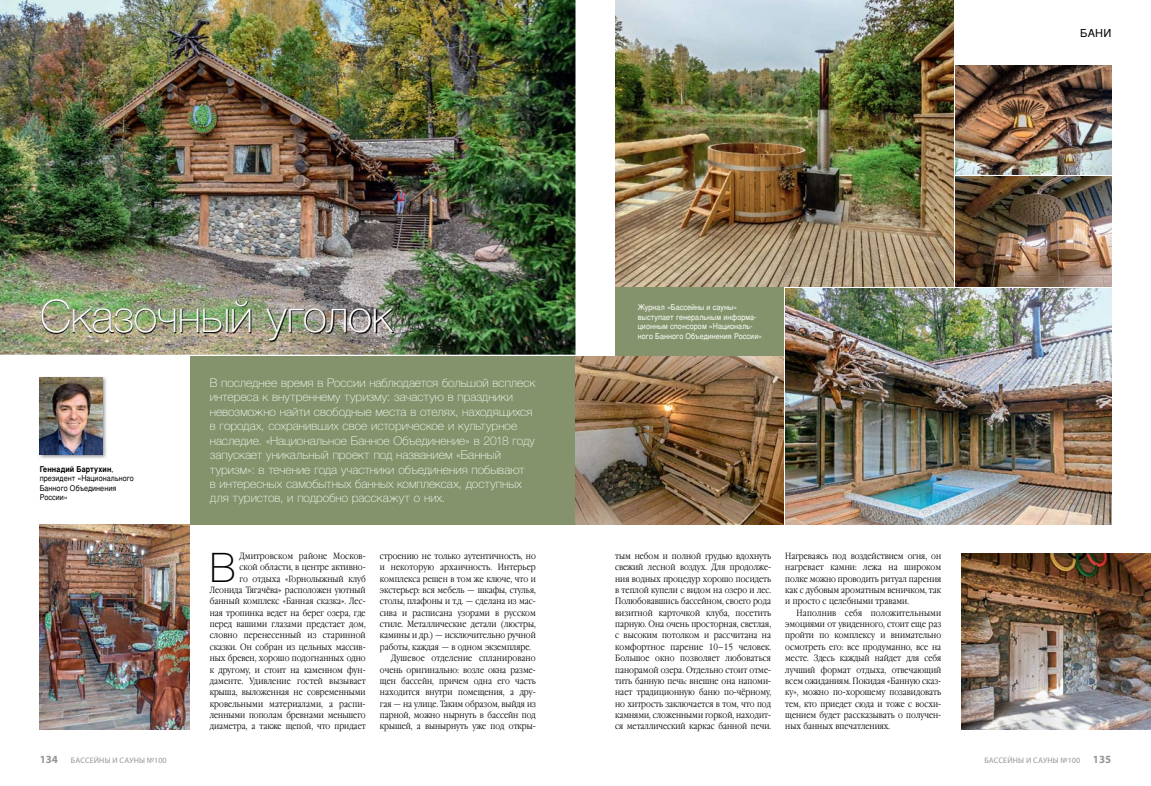
<style>
.page{position:relative;width:1151px;height:786px;background:#fff}
.page>*{position:absolute;margin:0;border:0;box-sizing:border-box;transform-origin:0 0}
.t1{font:100 45px "Journalistic";letter-spacing:-.015em;color:#fff}
.t2{font:100 40.8px "Journalistic";color:#000}
.t3{font:100 12px/14.4px "Journalistic";color:#fff}
.t4{font:11px "Journalistic";color:#000}
.t5{font:9px/11.3px "Garamond Narrow C";color:#000;text-align:justify;scale:1.05 1}
.t6{font:8px/9.6px "Journalistic";letter-spacing:.005em;color:#fff;scale:.9 1}
.t7{font:8px/9.6px "Journalistic";letter-spacing:.005em;color:#000;scale:.9 1}
.t8{font:8px "Myriad Pro";letter-spacing:.02em;color:#939598}
.s1{font-weight:700}
.s2{font-weight:700;font-size:11px}
</style>
<div class="page">
<div style="left:190px;top:356px;width:385px;height:168px;background:#84936b"></div>
<div style="left:615px;top:281px;width:168px;height:88px;background:#84936b"></div>
<img style="left:961px;top:553px;width:190px;height:176px">
<img style="left:0;top:0;width:575px;height:354px">
<img style="left:39px;top:376px;width:68px;height:82px">
<img style="left:40px;top:377px;width:62px;height:77px">
<img style="left:42px;top:299px;width:352px;height:42px">
<img style="left:40px;top:524px;width:150px;height:205px">
<img style="left:615px;top:0;width:338px;height:286px">
<img style="left:955px;top:177px;width:156px;height:109px">
<img style="left:575px;top:356px;width:208px;height:168px">
<img style="left:785px;top:288px;width:326px;height:236px">
<img style="left:955px;top:65px;width:156px;height:110px">
<h1 class="t1" style="left:40px;top:290px;width:355px">Сказочный уголок</h1>
<p class="t3" style="left:210px;top:375px;width:327px">В последнее время в России наблюдается большой всплеск интереса к внутреннему туризму: зачастую в праздники невозможно найти свободные места в отелях, находящихся в городах, сохранивших свое историческое и культурное наследие. «Национальное Банное Объеди не ние» в 2018 году запускает уникальный проект под названием «Банный туризм»: в течение года участники объединения побывают<br>в интересных самобытных банных комплексах, доступных для туристов, и подробно расскажут о них.</p>
<p class="t7" style="left:40px;top:463px;width:106px"><span class="s1">Геннадий Бартухин</span>, президент «Национального<br>Банного Объединения<br>России»</p>
<p class="t6" style="left:638px;top:302px;width:140px">Журнал «Бассейны и сауны» выступает генеральным информа&shy;ционным спонсором «Националь&shy;ного Банного Объеди не ния России»</p>
<h2 class="t2" style="left:210px;top:544px;width:27px">В</h2>
<p class="t5" style="left:615px;top:550px;width:150px">тым небом и полной грудью вдохнуть свежий лесной воздух. Для продолже&shy;ния водных процедур хорошо посидеть в теплой купели с видом на озеро и лес.<br>Полюбовавшись бассейном, своего рода визитной карточкой клуба, посетить парную. Она очень просторная, светлая, с высоким потолком и рассчитана на комфортное парение 10–15 человек.<br>Большое окно позволяет любоваться панорамой озера. Отдельно стоит отме&shy;тить банную печь: внешне она напоми&shy;нает традиционную баню по-чёрному, но хитрость заключается в том, что под камнями, сложенными горкой, находит&shy;ся металлический каркас банной печи.</p>
<p class="t5" style="left:210px;top:550px;width:150px;text-align:right">Дмитровском районе Мос ков-<br>ской области, в центре активно-<br>го отдыха «Горнолыжный клуб Леонида Тягачёва» расположен уютный банный комплекс «Банная сказка». Лес&shy;ная тропинка ведет на берег озера, где перед вашими глазами предстает дом, словно перенесенный из старинной сказки. Он собран из цельных массив&shy;ных бревен, хорошо подогнанных одно к другому, и стоит на каменном фун&shy;даменте. Удивление гостей вызывает крыша, выложенная не современными кровельными материалами, а распи&shy;ленными пополам бревнами меньшего диаметра, а также щепой, что придает</p>
<p class="t5" style="left:785px;top:550px;width:150px">Нагреваясь под воздействием огня, он нагревает камни: лежа на широком полке можно проводить ритуал парения как с дубовым ароматным веничком, так и просто с целебными травами.</p>
<p class="t5" style="left:380px;top:550px;width:150px">строе нию не только аутентичность, но</p>
<p class="t5" style="left:380px;top:561px;width:150px">и некоторую архаичность. Интерьер</p>
<p class="t5" style="left:380px;top:573px;width:150px">комплекса решен в том же ключе, что и</p>
<p class="t5" style="left:380px;top:584px;width:150px">экстерьер: вся мебель — шкафы, стулья,</p>
<p class="t5" style="left:380px;top:595px;width:150px">столы, плафоны и т.д. — сделана из мас-</p>
<p class="t5" style="left:380px;top:607px;width:150px">сива и расписана узорами в русском</p>
<p class="t5" style="left:380px;top:618px;width:150px">стиле. Металлические детали (люстры,</p>
<p class="t5" style="left:380px;top:629px;width:150px">камины и др.) — исключительно ручной</p>
<p class="t5" style="left:380px;top:641px;width:145px">работы, каждая — в одном экземпляре.</p>
<p class="t5" style="left:391px;top:652px;width:139px">Душевое отделение спланировано</p>
<p class="t5" style="left:380px;top:663px;width:150px">очень оригинально: возле окна разме-</p>
<p class="t5" style="left:380px;top:675px;width:150px">щен бассейн, причем одна его часть</p>
<p class="t5" style="left:380px;top:686px;width:150px">находится внутри помещения, а дру-</p>
<p class="t5" style="left:380px;top:697px;width:150px">гая — на улице. Таким образом, выйдя из</p>
<p class="t5" style="left:380px;top:709px;width:150px">парной, можно нырнуть в бассейн под</p>
<p class="t5" style="left:380px;top:720px;width:150px">крышей, а вынырнуть уже под откры-</p>
<p class="t5" style="left:785px;top:607px;width:150px;text-indent:11px">Наполнив себя положительными эмоциями от увиденного, стоит еще раз пройти по комплексу и внимательно осмотреть его: все продуманно, все на месте. Здесь каждый найдет для себя лучший формат отдыха, отвечающий всем ожиданиям. Покидая «Банную сказ&shy;ку», можно по-хорошему позавидовать тем, кто приедет сюда и тоже с восхи&shy;щением будет рассказывать о получен&shy;ных банных впечатлениях.</p>
<p class="t4" style="left:1080px;top:26px;width:32px">БАНИ</p>
<p class="t8" style="left:40px;top:755px;width:128px"><span class="s2">134</span> БАССЕЙНЫ И САУНЫ №100</p>
<p class="t8" style="left:984px;top:755px;width:128px">БАССЕЙНЫ И САУНЫ №100 <span class="s2">135</span></p>
</div>
